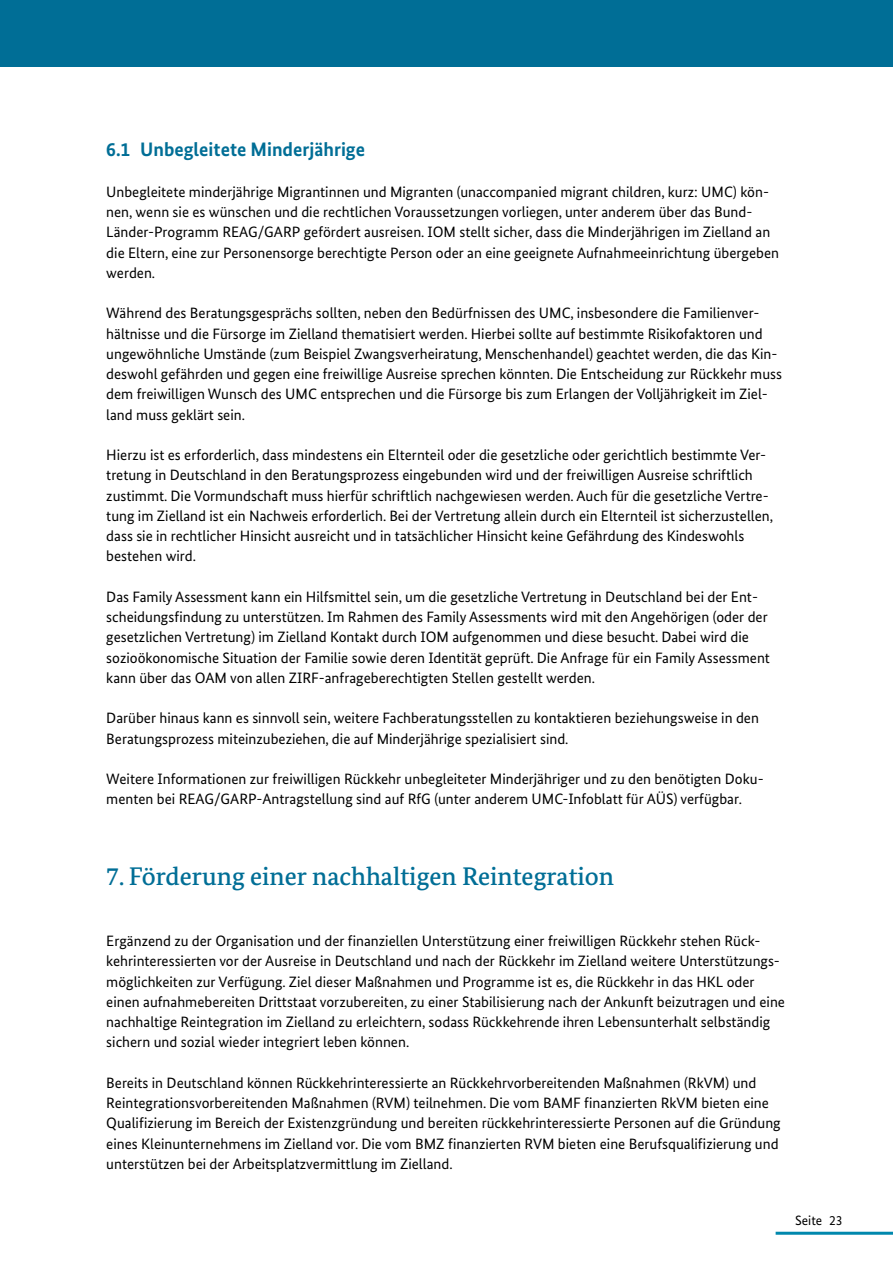
<style>
.page{position:relative;width:893px;height:1263px;background:#fff}
.page>*{position:absolute;margin:0;border:0;box-sizing:border-box;transform-origin:0 0}
.t1{font:500 25.5px "Bundes Serif";color:#006e96}
.t2{font:700 19.5px "Bundes Sans";color:#006e96}
.t3{font:15px/20.2px "Bundes Sans";color:#000}
.t4{font:13.5px "Bundes Sans";color:#000}
</style>
<div class="page">
<hr style="left:776px;top:1232px;width:117px;height:3px;background:#0088ad">
<div style="left:0;top:0;width:893px;height:67px;background:#006e96"></div>
<h2 class="t2" style="left:106px;top:138px;width:260px">6.1 Unbegleitete Minderjährige</h2>
<p class="t3" style="left:106px;top:181px;width:674px">Unbegleitete minderjährige Migrantinnen und Migranten (unaccompanied migrant children, kurz: UMC) kön&shy;nen, wenn sie es wünschen und die rechtlichen Voraussetzungen vorliegen, unter anderem über das Bund-Länder-Programm REAG/GARP gefördert ausreisen. IOM stellt sicher, dass die Minderjährigen im Zielland an die Eltern, eine zur Personensorge berechtigte Person oder an eine geeignete Aufnahmeeinrichtung übergeben werden.</p>
<p class="t3" style="left:106px;top:303px;width:677px">Während des Beratungsgesprächs sollten, neben den Bedürfnissen des UMC, insbesondere die Familienver&shy;hältnisse und die Fürsorge im Zielland thematisiert werden. Hierbei sollte auf bestimmte Risikofaktoren und ungewöhnliche Umstände (zum Beispiel Zwangsverheiratung, Menschenhandel) geachtet werden, die das Kin&shy;deswohl gefährden und gegen eine freiwillige Ausreise sprechen könnten. Die Entscheidung zur Rückkehr muss dem freiwilligen Wunsch des UMC entsprechen und die Fürsorge bis zum Erlangen der Volljährigkeit im Ziel&shy;land muss geklärt sein.</p>
<p class="t3" style="left:106px;top:445px;width:668px">Hierzu ist es erforderlich, dass mindestens ein Elternteil oder die gesetzliche oder gerichtlich bestimmte Ver&shy;tretung in Deutschland in den Beratungsprozess eingebunden wird und der freiwilligen Ausreise schriftlich zustimmt. Die Vormundschaft muss hierfür schriftlich nachgewiesen werden. Auch für die gesetzliche Vertre&shy;tung im Zielland ist ein Nachweis erforderlich. Bei der Vertretung allein durch ein Elternteil ist sicherzustellen, dass sie in rechtlicher Hinsicht ausreicht und in tatsächlicher Hinsicht keine Gefährdung des Kindeswohls bestehen wird.</p>
<p class="t3" style="left:106px;top:586px;width:665px">Das Family Assessment kann ein Hilfsmittel sein, um die gesetzliche Vertretung in Deutschland bei der Ent&shy;scheidungsfindung zu unterstützen. Im Rahmen des Family Assessments wird mit den Angehörigen (oder der gesetzlichen Vertretung) im Zielland Kontakt durch IOM aufgenommen und diese besucht. Dabei wird die sozioökonomische Situation der Familie sowie deren Identität geprüft. Die Anfrage für ein Family Assessment kann über das OAM von allen ZIRF-anfrageberechtigten Stellen gestellt werden.</p>
<p class="t3" style="left:106px;top:708px;width:654px">Darüber hinaus kann es sinnvoll sein, weitere Fachberatungsstellen zu kontaktieren beziehungsweise in den<br>Beratungsprozess miteinzubeziehen, die auf Minderjährige spezialisiert sind.</p>
<p class="t3" style="left:106px;top:769px;width:659px">Weitere Informationen zur freiwilligen Rückkehr unbegleiteter Minderjähriger und zu den benötigten Doku&shy;menten bei REAG/GARP-Antragstellung sind auf RfG (unter anderem UMC-Infoblatt für AÜS) verfügbar.</p>
<h1 class="t1" style="left:106px;top:861px;width:509px">7. Förderung einer nachhaltigen Reintegration</h1>
<p class="t3" style="left:106px;top:931px;width:680px">Ergänzend zu der Organisation und der finanziellen Unterstützung einer freiwilligen Rückkehr stehen Rück&shy;kehrinteressierten vor der Ausreise in Deutschland und nach der Rückkehr im Zielland weitere Unterstützungs&shy;möglichkeiten zur Verfügung. Ziel dieser Maßnahmen und Programme ist es, die Rückkehr in das HKL oder einen aufnahmebereiten Drittstaat vorzubereiten, zu einer Stabilisierung nach der Ankunft beizutragen und eine nachhaltige Reintegration im Zielland zu erleichtern, sodass Rückkehrende ihren Lebensunterhalt selbständig sichern und sozial wieder integriert leben können.</p>
<p class="t3" style="left:106px;top:1072px;width:676px">Bereits in Deutschland können Rückkehrinteressierte an Rückkehrvorbereitenden Maßnahmen (RkVM) und Reintegrationsvorbereitenden Maßnahmen (RVM) teilnehmen. Die vom BAMF finanzierten RkVM bieten eine Qualifizierung im Bereich der Existenzgründung und bereiten rückkehrinteressierte Personen auf die Gründung eines Kleinunternehmens im Zielland vor. Die vom BMZ finanzierten RVM bieten eine Berufsqualifizierung und unterstützen bei der Arbeitsplatzvermittlung im Zielland.</p>
<p class="t4" style="left:795px;top:1212px;width:49px">Seite 23</p>
</div>
